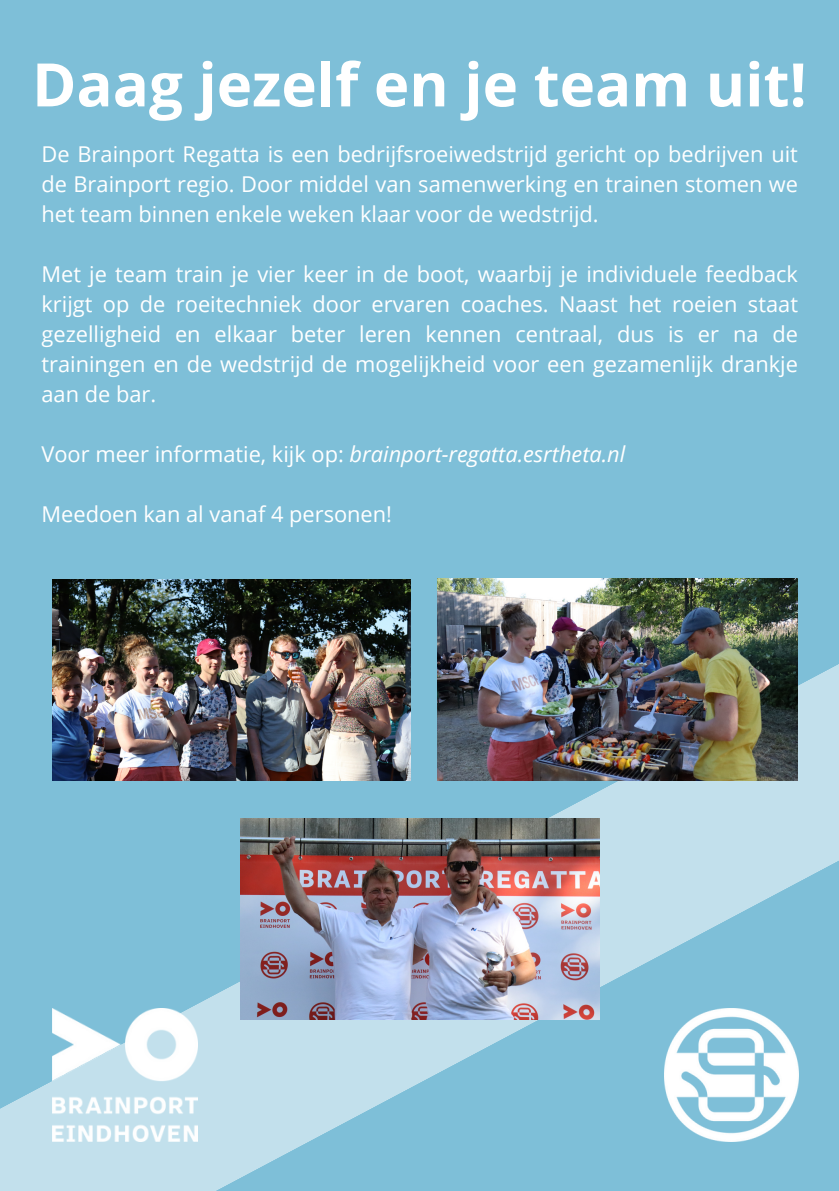
<style>
.page{position:relative;width:839px;height:1191px;background:#fff}
.page>*{position:absolute;margin:0;border:0;box-sizing:border-box;transform-origin:0 0}
.t1{font:700 60px "Open Sans";color:#fff}
.t2{font:21.8px/30px "Open Sans";color:#fff;text-align:justify}
.t3{font:italic 21.8px "Open Sans";color:#fff}
.s1{font-style:normal}
</style>
<div class="page">
<div style="left:0;top:0;width:838px;height:1191px;background:#7ebfd8"></div>
<svg style="left:0;top:663px;width:838px;height:528px"></svg>
<img style="left:437px;top:578px;width:360px;height:203px">
<img style="left:52px;top:579px;width:359px;height:201px">
<img style="left:240px;top:818px;width:359px;height:201px">
<p class="t1" style="left:32px;top:42px;width:776px">Daag jezelf en je team uit!</p>
<p class="t2" style="left:41px;top:138px;width:758px">De Brainport Regatta is een bedrijfsroeiwedstrijd gericht op bedrijven uit de Brainport regio. Door middel van samenwerking en trainen stomen we het team binnen enkele weken klaar voor de wedstrijd.</p>
<p class="t2" style="left:41px;top:258px;width:758px">Met je team train je vier keer in de boot, waarbij je individuele feedback krijgt op de roeitechniek door ervaren coaches. Naast het roeien staat gezelligheid en elkaar beter leren kennen centraal, dus is er na de trainingen en de wedstrijd de mogelijkheid voor een gezamenlijk drankje aan de bar.</p>
<p class="t3" style="left:41px;top:438px;width:585px"><span class="s1">Voor meer informatie, kijk op:</span> brainport-regatta.esrtheta.nl</p>
<p class="t2" style="left:41px;top:498px;width:352px">Meedoen kan al vanaf 4 personen!</p>
</div>
